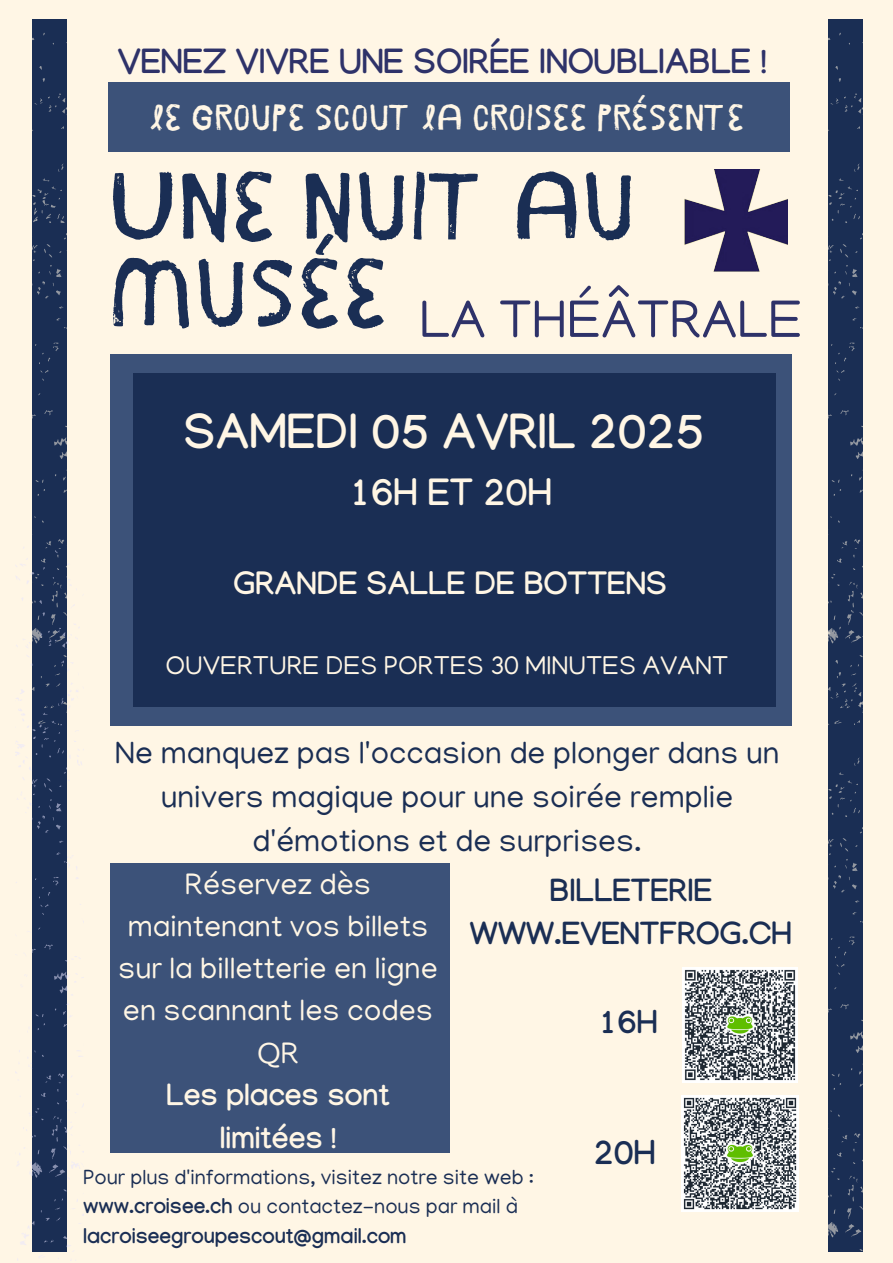
<style>
.page{position:relative;width:893px;height:1263px;background:#fff6e5}
.page>*{position:absolute;margin:0;border:0;box-sizing:border-box;transform-origin:0 0}
.t1{font:95.78px/86.6px "Janmeid";color:#1a2e54}
.t2{font:53.78px "Manjari";color:#2e3269}
.t3{font:700 49.12px "Manjari";color:#fff6e5}
.t4{font:700 37.88px "Manjari";color:#fff6e5}
.t5{font:36.38px "Janmeid";color:#fff6e5}
.t6{font:700 34.88px "Manjari";color:#2e3269}
.t7{font:700 34.05px "Manjari";color:#1a2e54}
.t8{font:700 32.7px "Manjari";color:#1a2e54}
.t9{font:700 32.33px "Manjari";color:#fff6e5}
.t10{font:700 31.88px/42.8px "Manjari";color:#1a2e54;text-align:center}
.t11{font:31.5px/43.9px "Manjari";color:#1a2e54;text-align:center}
.t12{font:30.22px/42.2px "Manjari";color:#fff6e5;text-align:center}
.t13{font:700 30.22px/43.3px "Manjari";color:#fff6e5;text-align:center}
.t14{font:26.4px "Manjari";color:#fff6e5}
.t15{font:21px/29.8px "Manjari";color:#1a2e54}
.s1{font-weight:700}
</style>
<div class="page">
<div style="left:32px;top:19px;width:35px;height:526px;background:#1a2e54"></div>
<svg style="left:15px;top:545px;width:68px;height:715px"></svg>
<div style="left:828px;top:19px;width:35px;height:586px;background:#1a2e54"></div>
<div style="left:828px;top:605px;width:35px;height:647px;background:#1a2e54"></div>
<div style="left:108px;top:82px;width:681px;height:70px;background:#3c5279"></div>
<svg style="left:32px;top:169px;width:653px;height:81px"></svg>
<img style="left:685px;top:169px;width:102px;height:102px">
<img style="left:683px;top:967px;width:114px;height:115px">
<img style="left:681px;top:1095px;width:117px;height:117px">
<div style="left:110px;top:355px;width:681px;height:371px;background:#3c5279"></div>
<div style="left:133px;top:373px;width:642px;height:334px;background:#1a2e54"></div>
<div style="left:111px;top:863px;width:339px;height:289px;background:#3c5279"></div>
<p class="t6" style="left:118px;top:48px;width:650px">VENEZ VIVRE UNE SOIRÉE INOUBLIABLE !</p>
<p class="t5" style="left:149px;top:103px;width:597px">LE GROUPE SCOUT LA CROISEE PRÉSENTE</p>
<h4 class="t1" style="left:108px;top:172px;width:529px">UNE NUIT AU<br>MUSÉE</h4>
<h5 class="t2" style="left:419px;top:297px;width:385px">LA THÉÂTRALE</h5>
<h6 class="t3" style="left:183px;top:412px;width:522px">SAMEDI 05 AVRIL 2025</h6>
<h6 class="t4" style="left:349px;top:478px;width:204px">16H ET 20H</h6>
<p class="t9" style="left:233px;top:570px;width:435px">GRANDE SALLE DE BOTTENS</p>
<p class="t14" style="left:165px;top:655px;width:564px">OUVERTURE DES PORTES 30 MINUTES AVANT</p>
<p class="t11" style="left:115px;top:735px;width:666px">Ne manquez pas l'occasion de plonger dans un univers magique pour une soirée remplie d'émotions et de surprises.</p>
<p class="t12" style="left:118px;top:867px;width:321px">Réservez dès maintenant vos billets sur la billetterie en ligne en scannant les codes<br>QR</p>
<p class="t13" style="left:166px;top:1079px;width:225px">Les places sont limitées !</p>
<h6 class="t15" style="left:83px;top:1165px;width:452px">Pour plus d'informations, visitez notre site web : <span class="s1">www.croisee.ch</span> ou contactez-nous par mail à <span class="s1">lacroiseegroupescout@gmail.com</span></h6>
<h1 class="t10" style="left:470px;top:875px;width:323px">BILLETERIE<br>WWW.EVENTFROG.CH</h1>
<p class="t8" style="left:598px;top:1009px;width:60px">16H</p>
<h2 class="t7" style="left:594px;top:1138px;width:63px">20H</h2>
</div>
